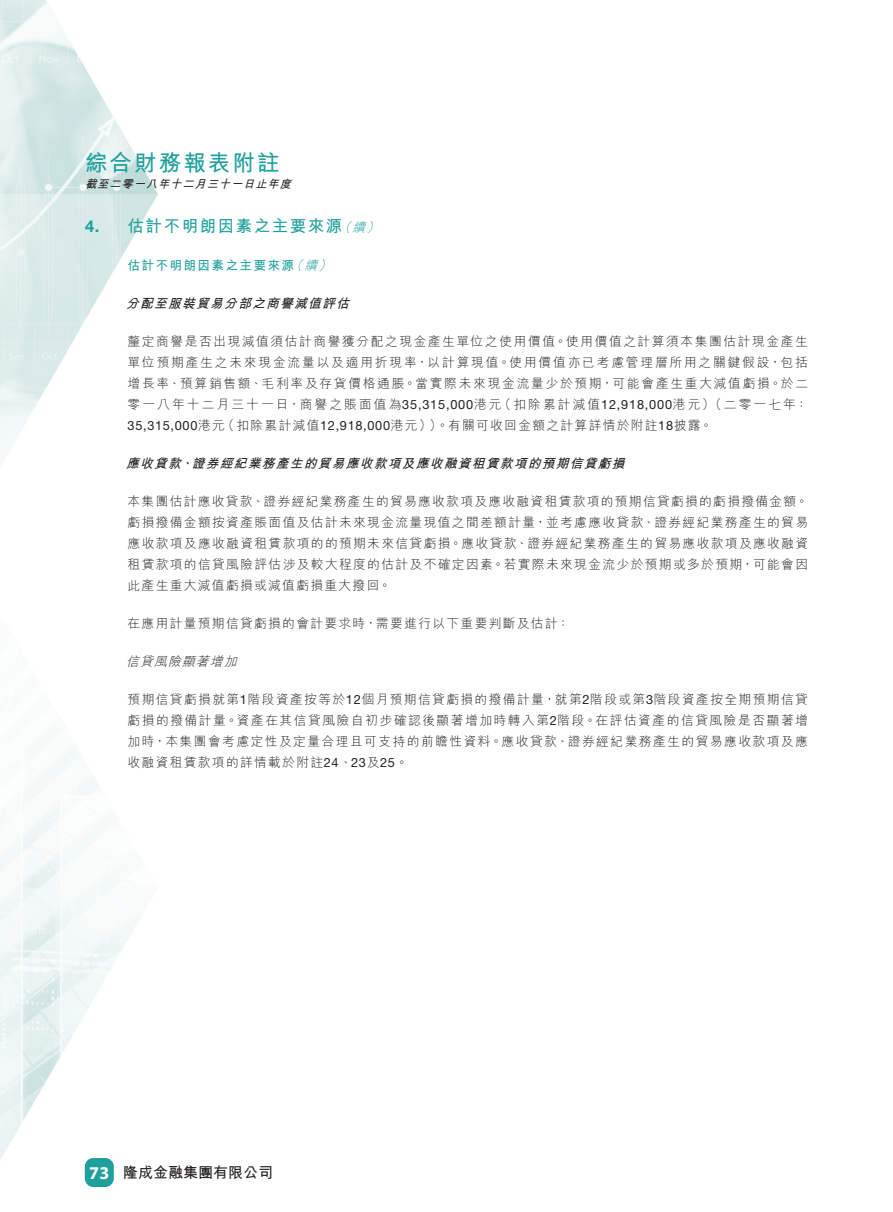
<style>
.page{position:relative;width:893px;height:1212px;background:#fff}
.page>*{position:absolute;margin:0;border:0;box-sizing:border-box;transform-origin:0 0}
.t1{font:700 22.5px "M Hei HK";letter-spacing:.09em;color:#1ea19c}
.t2{font:700 18px "Myriad Pro";color:#fff}
.t3{font:700 16.5px "M Hei HK";letter-spacing:.095em;color:#1ea19c}
.t4{font:700 16.5px "Helvetica Neue LT Std";color:#1ea19c}
.t5{font:700 15px "M Hei HK";color:#231f20}
.t6{font:300 12.75px/21px "M Hei HK";letter-spacing:.12em;color:#231f20;text-align:justify}
.t7{font:italic 700 12.75px "M Hei HK";color:#231f20}
.t8{font:700 12.75px "M Hei HK";letter-spacing:.1em;color:#1ea19c}
.t9{font:12.75px "Helvetica Neue LT Std";letter-spacing:.055em;color:#231f20}
.t10{font:italic 300 12.75px "M Hei HK";color:#231f20}
.t11{font:italic 300 12.75px "M Hei HK";color:#1ea19c}
.t12{font:italic 700 11.25px "M Hei HK";color:#231f20}
.s1{font-family:"Helvetica Neue LT Std";font-weight:400}
.s2{font-family:"M Hei HK";font-weight:300}
</style>
<div class="page">
<img style="left:0;top:0;width:158px;height:1187px">
<div style="left:85px;top:1158px;width:29px;height:29px;background:#1ea19c;border-radius:9px"></div>
<h1 class="t1" style="left:85px;top:146px;width:196px">綜合財務報表附註</h1>
<p class="t12" style="left:85px;top:176px;width:211px">截至二零一八年十二月三十一日止年度</p>
<p class="t4" style="left:85px;top:215px;width:16px">4.</p>
<p class="t3" style="left:128px;top:214px;width:216px">估計不明朗因素之主要來源</p>
<p class="t11" style="left:338px;top:220px;width:32px">（續</p>
<p class="t11" style="left:366px;top:220px;width:18px">(</p>
<p class="t11" style="left:290px;top:258px;width:32px">（續</p>
<p class="t11" style="left:318px;top:258px;width:18px">(</p>
<p class="t8" style="left:128px;top:256px;width:168px">估計不明朗因素之主要來源</p>
<p class="t7" style="left:126px;top:294px;width:229px">分配至服裝貿易分部之商譽減值評估</p>
<p class="t6" style="left:128px;top:330px;width:682px;text-align:right">釐定商譽是否出現減值須估計商譽獲分配之現金產生單位之使用價值。使用價值之計算須本集團估計現金產生單位預期產生之未來現金流量以及適用折現率，以計算現值。使用價值亦已考慮管理層所用之關鍵假設，包括增長率、預算銷售額、毛利率及存貨價格通脹。當實際未來現金流量少於預期，可能會產生重大減值虧損。於二（扣除累計減值<span class="s1">12,918,000</span>港元）（二零一七年：</p>
<p class="t6" style="left:222px;top:393px;width:492px;text-indent:-94px">零一八年十二月三十一日，商譽之賬面值為<span class="s1">35,315,000</span>港元<br>（扣除累計減值<span class="s1">12,918,000</span>港元））。有關可收回金額之計算詳情於附註<span class="s1">18</span>披露。</p>
<p class="t9" style="left:128px;top:417px;width:99px">35,315,000<span class="s2">港元</span></p>
<p class="t7" style="left:192px;top:454px;width:439px">證券經紀業務產生的貿易應收款項及應收融資租賃款項的預期信貸虧損</p>
<p class="t7" style="left:126px;top:454px;width:61px">應收貸款</p>
<p class="t6" style="left:128px;top:490px;width:682px">本集團估計應收貸款、證券經紀業務產生的貿易應收款項及應收融資租賃款項的預期信貸虧損的虧損撥備金額。虧損撥備金額按資產賬面值及估計未來現金流量現值之間差額計量，並考慮應收貸款、證券經紀業務產生的貿易應收款項及應收融資租賃款項的的預期未來信貸虧損。應收貸款、證券經紀業務產生的貿易應收款項及應收融資租賃款項的信貸風險評估涉及較大程度的估計及不確定因素。若實際未來現金流少於預期或多於預期，可能會因此產生重大減值虧損或減值虧損重大撥回。</p>
<p class="t6" style="left:128px;top:612px;width:444px">在應用計量預期信貸虧損的會計要求時，需要進行以下重要判斷及估計：</p>
<p class="t10" style="left:126px;top:654px;width:115px">信貸風險顯著增加</p>
<p class="t6" style="left:128px;top:688px;width:682px">預期信貸虧損就第<span class="s1">1</span>階段資產按等於<span class="s1">12</span>個月預期信貸虧損的撥備計量，就第<span class="s1">2</span>階段或第<span class="s1">3</span>階段資產按全期預期信貸虧損的撥備計量。資產在其信貸風險自初步確認後顯著增加時轉入第<span class="s1">2</span>階段。在評估資產的信貸風險是否顯著增加時，本集團會考慮定性及定量合理且可支持的前瞻性資料。應收貸款、證券經紀業務產生的貿易應收款項及應收融資租賃款項的詳情載於附註<span class="s1">24</span>、<span class="s1">23</span>及<span class="s1">25</span>。</p>
<p class="t7" style="left:180px;top:454px;width:19px">、</p>
<h2 class="t2" style="left:89px;top:1161px;width:22px">73</h2>
<p class="t5" style="left:123px;top:1161px;width:151px">隆成金融集團有限公司</p>
</div>
